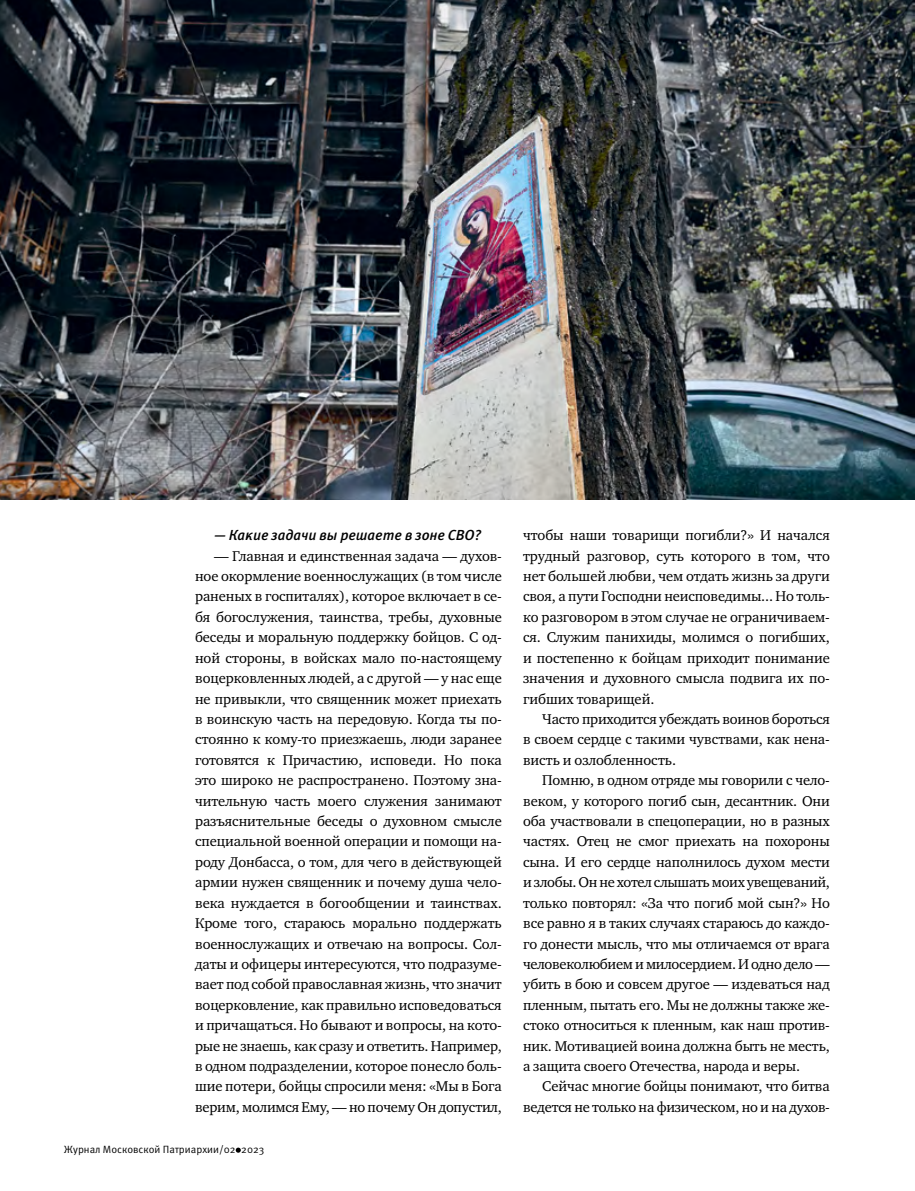
<style>
.page{position:relative;width:915px;height:1191px;background:#fff}
.page>*{position:absolute;margin:0;border:0;box-sizing:border-box;transform-origin:0 0}
.t1{font:14.55px/20.4px "Charter ITC";letter-spacing:-.005em;color:#000;text-align:justify}
.t2{font:italic 500 14.55px "Meta Pro";letter-spacing:-.005em;color:#000}
.t3{font:10.5px "Meta Pro";color:#000}
</style>
<div class="page">
<svg style="left:236px;top:1147px;width:5px;height:5px"></svg>
<img style="left:0;top:0;width:914px;height:499px">
<p class="t2" style="left:214px;top:526px;width:268px">— Какие задачи вы решаете в зоне СВО?</p>
<p class="t1" style="left:195px;top:545px;width:308px;text-indent:19px">— Главная и единственная задача — духов&shy;ное окормление военнослужащих (в том числе раненых в госпиталях), которое включает в се&shy;бя богослужения, таинства, требы, духовные беседы и моральную поддержку бойцов. С од&shy;ной стороны, в войсках мало по-настоящему воцерковленных людей, а с другой — у нас еще не привыкли, что священник может приехать в воинскую часть на передовую. Когда ты по&shy;стоянно к кому-то приезжаешь, люди заранее готовятся к Причастию, исповеди. Но пока это широко не распространено. Поэтому зна&shy;чительную часть моего служения занимают разъяснительные беседы о духовном смысле специальной военной операции и помощи на&shy;роду Донбасса, о том, для чего в действующей армии нужен священник и почему душа чело&shy;века нуждается в богообщении и таинствах.<br>Кроме того, стараюсь морально поддержать военнослужащих и отвечаю на вопросы. Сол&shy;даты и офицеры интересуются, что подразуме&shy;вает под собой православная жизнь, что значит воцерковление, как правильно исповедоваться и причащаться. Но бывают и вопросы, на кото&shy;рые не знаешь, как сразу и ответить. Например, в одном подразделении, которое понесло боль&shy;шие потери, бойцы спросили меня: «Мы в Бога верим, молимся Ему, — но почему Он допустил,</p>
<p class="t3" style="left:64px;top:1142px;width:202px">Журнал Московской Патриархии/02 2023</p>
<p class="t1" style="left:523px;top:525px;width:308px">чтобы наши товарищи погибли?» И начался трудный разговор, суть которого в том, что нет большей любви, чем отдать жизнь за други своя, а пути Господни неисповедимы... Но толь&shy;ко разговором в этом случае не ограничиваем&shy;ся. Служим панихиды, молимся о погибших, и постепенно к бойцам приходит понимание значения и духовного смысла подвига их по&shy;гибших товарищей.</p>
<p class="t1" style="left:523px;top:709px;width:308px;text-indent:19px">Часто приходится убеждать воинов бороться в своем сердце с такими чувствами, как нена&shy;висть и озлобленность.</p>
<p class="t1" style="left:523px;top:770px;width:308px;text-indent:19px">Помню, в одном отряде мы говорили с чело&shy;веком, у которого погиб сын, десантник. Они оба участвовали в спецоперации, но в разных частях. Отец не смог приехать на похороны сына. И его сердце наполнилось духом мести и злобы. Он не хотел слышать моих увещеваний, только повторял: «За что погиб мой сын?» Но все равно я в таких случаях стараюсь до каждо&shy;го донести мысль, что мы отличаемся от врага человеколюбием и милосердием. И одно дело — убить в бою и совсем другое — издеваться над пленным, пытать его. Мы не должны также же&shy;стоко относиться к пленным, как наш против&shy;ник. Мотивацией воина должна быть не месть, а защита своего Отечества, народа и веры.</p>
<p class="t1" style="left:523px;top:1076px;width:308px;text-align:right">Сейчас многие бойцы понимают, что битва ведется не только на физическом, но и на духов-</p>
</div>
